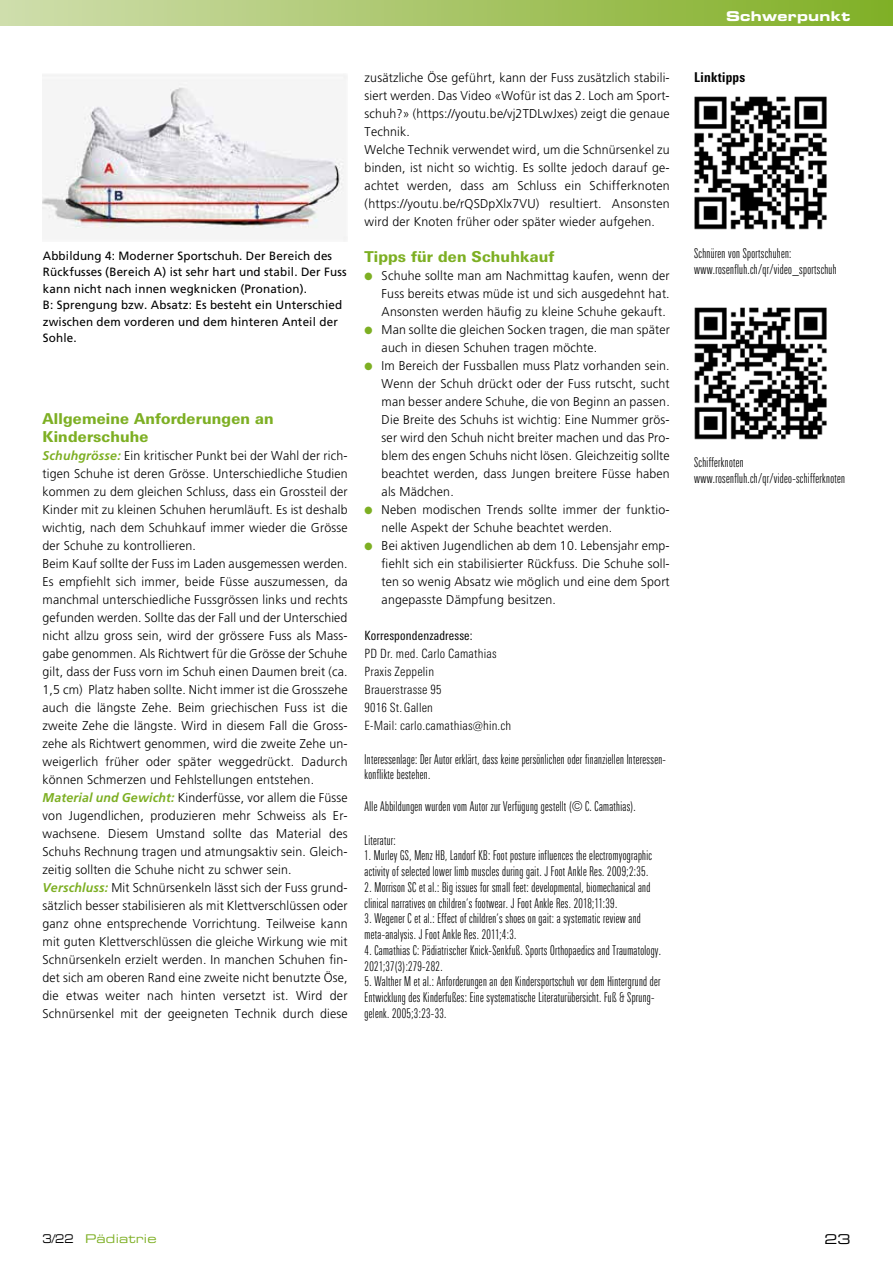
<style>
.page{position:relative;width:893px;height:1263px;background:#fff}
.page>*{position:absolute;margin:0;border:0;box-sizing:border-box;transform-origin:0 0}
.t1{font:800 15px/18px "Linotype Univers Basic";letter-spacing:.015em;color:#7daf23}
.t2{font:300 13.5px/15.8px "Linotype Univers Comp";letter-spacing:.025em;color:#000}
.t3{font:13.5px "Eurostile Bold Extended Two";letter-spacing:.02em;color:#fff}
.t4{font:800 condensed 13.5px "Linotype Univers";letter-spacing:.025em;color:#000}
.t5{font:13.5px "Eurostile Extended Two";color:#000}
.t6{font:300 12.75px/18px "Frutiger";letter-spacing:.015em;color:#000}
.t7{font:300 condensed 12.75px/18px "Linotype Univers";letter-spacing:.015em;color:#000}
.t8{font:condensed 12.75px "Linotype Univers";letter-spacing:.015em;color:#000}
.t9{font:12px/16.5px "Frutiger";letter-spacing:.015em;color:#000}
.t10{font:12px "Eurostile Extended Two";letter-spacing:.02em;color:#7daf23}
.s1{font-weight:700;font-style:italic;color:#7daf23}
.s2{color:#7daf23}
.s3{color:#000}
</style>
<div class="page">
<div style="left:0;top:0;width:893px;height:26px;background:linear-gradient(to right,#d0ddad,#81af25)"></div>
<img style="left:43px;top:74px;width:304px;height:167px">
<img style="left:694px;top:96px;width:133px;height:134px">
<img style="left:694px;top:307px;width:133px;height:133px">
<p class="t9" style="left:43px;top:247px;width:305px">Abbildung 4: Moderner Sportschuh. Der Bereich des Rückfusses (Bereich A) ist sehr hart und stabil. Der Fuss kann nicht nach innen wegknicken (Pronation).<br>B: Sprengung bzw. Absatz: Es besteht ein Unterschied zwischen dem vorderen und dem hinteren Anteil der Sohle.</p>
<p class="t1" style="left:43px;top:409px;width:233px">Allgemeine Anforderungen an<br>Kinderschuhe</p>
<p class="t6" style="left:43px;top:446px;width:307px"><span class="s1">Schuhgrösse:</span> Ein kritischer Punkt bei der Wahl der rich&shy;tigen Schuhe ist deren Grösse. Unterschiedliche Studien kommen zu dem gleichen Schluss, dass ein Grossteil der Kinder mit zu kleinen Schuhen herumläuft. Es ist deshalb wichtig, nach dem Schuhkauf immer wieder die Grösse der Schuhe zu kontrollieren.<br>Beim Kauf sollte der Fuss im Laden ausgemessen werden.<br>Es empfiehlt sich immer, beide Füsse auszumessen, da manchmal unterschiedliche Fussgrössen links und rechts gefunden werden. Sollte das der Fall und der Unterschied nicht allzu gross sein, wird der grössere Fuss als Mass&shy;gabe genommen. Als Richtwert für die Grösse der Schuhe gilt, dass der Fuss vorn im Schuh einen Daumen breit (ca.<br>1,5 cm) Platz haben sollte. Nicht immer ist die Grosszehe auch die längste Zehe. Beim griechischen Fuss ist die zweite Zehe die längste. Wird in diesem Fall die Gross&shy;zehe als Richtwert genommen, wird die zweite Zehe un&shy;weigerlich früher oder später weggedrückt. Dadurch können Schmerzen und Fehlstellungen entstehen.<br><span class="s1">Material und Gewicht:</span> Kinderfüsse, vor allem die Füsse von Jugendlichen, produzieren mehr Schweiss als Er&shy;wachsene. Diesem Umstand sollte das Material des Schuhs Rechnung tragen und atmungsaktiv sein. Gleich&shy;zeitig sollten die Schuhe nicht zu schwer sein.<br><span class="s1">Verschluss:</span> Mit Schnürsenkeln lässt sich der Fuss grund&shy;sätzlich besser stabilisieren als mit Klettverschlüssen oder ganz ohne entsprechende Vorrichtung. Teilweise kann mit guten Klettverschlüssen die gleiche Wirkung wie mit Schnürsenkeln erzielt werden. In manchen Schuhen fin&shy;det sich am oberen Rand eine zweite nicht benutzte Öse, die etwas weiter nach hinten versetzt ist. Wird der Schnürsenkel mit der geeigneten Technik durch diese</p>
<p class="t6" style="left:365px;top:68px;width:307px">zusätzliche Öse geführt, kann der Fuss zusätzlich stabili&shy;siert werden. Das Video «Wofür ist das 2. Loch am Sport&shy;schuh?» (https://youtu.be/vj2TDLwJxes) zeigt die genaue Technik.<br>Welche Technik verwendet wird, um die Schnürsenkel zu binden, ist nicht so wichtig. Es sollte jedoch darauf ge&shy;achtet werden, dass am Schluss ein Schifferknoten (https://youtu.be/rQSDpXlx7VU) resultiert. Ansonsten wird der Knoten früher oder später wieder aufgehen.</p>
<p class="t1" style="left:365px;top:247px;width:191px">Tipps für den Schuhkauf</p>
<p class="t6" style="left:382px;top:266px;width:290px;text-align:justify;text-indent:-17px"><span class="s2">●</span> Schuhe sollte man am Nachmittag kaufen, wenn der Fuss bereits etwas müde ist und sich ausgedehnt hat.<br>Ansonsten werden häufig zu kleine Schuhe gekauft.</p>
<p class="t6" style="left:382px;top:320px;width:290px;text-indent:-17px"><span class="s2">●</span> Man sollte die gleichen Socken tragen, die man später auch in diesen Schuhen tragen möchte.</p>
<p class="t6" style="left:382px;top:356px;width:290px;text-align:justify;text-indent:-17px"><span class="s2">●</span> Im Bereich der Fussballen muss Platz vorhanden sein.<br>Wenn der Schuh drückt oder der Fuss rutscht, sucht man besser andere Schuhe, die von Beginn an passen.<br>Die Breite des Schuhs ist wichtig: Eine Nummer grös&shy;ser wird den Schuh nicht breiter machen und das Pro&shy;blem des engen Schuhs nicht lösen. Gleichzeitig sollte beachtet werden, dass Jungen breitere Füsse haben als Mädchen.</p>
<p class="t6" style="left:382px;top:500px;width:290px;text-indent:-17px"><span class="s2">●</span> Neben modischen Trends sollte immer der funktio&shy;nelle Aspekt der Schuhe beachtet werden.</p>
<p class="t6" style="left:382px;top:536px;width:290px;text-align:justify;text-indent:-17px"><span class="s2">●</span> Bei aktiven Jugendlichen ab dem 10. Lebensjahr emp&shy;fiehlt sich ein stabilisierter Rückfuss. Die Schuhe soll&shy;ten so wenig Absatz wie möglich und eine dem Sport angepasste Dämpfung besitzen.</p>
<p class="t8" style="left:365px;top:628px;width:110px">Korrespondenzadresse:</p>
<p class="t7" style="left:365px;top:644px;width:148px">PD Dr. med. Carlo Camathias<br>Praxis Zeppelin<br>Brauerstrasse 95<br>9016 St. Gallen<br>E-Mail: carlo.camathias@hin.ch</p>
<p class="t2" style="left:365px;top:751px;width:303px">Interessenlage: Der Autor erklärt, dass keine persönlichen oder finanziellen Interessen&shy;konflikte bestehen.</p>
<p class="t2" style="left:365px;top:798px;width:273px">Alle Abbildungen wurden vom Autor zur Verfügung gestellt (© C. Camathias).</p>
<p class="t2" style="left:365px;top:832px;width:33px">Literatur:</p>
<p class="t2" style="left:365px;top:848px;width:289px">1. Murley GS, Menz HB, Landorf KB: Foot posture influences the electromyographic activity of selected lower limb muscles during gait. J Foot Ankle Res. 2009;2:35.</p>
<p class="t2" style="left:365px;top:879px;width:287px">2. Morrison SC et al.: Big issues for small feet: developmental, biomechanical and clinical narratives on children‘s footwear. J Foot Ankle Res. 2018;11:39.</p>
<p class="t2" style="left:365px;top:911px;width:278px">3. Wegener C et al.: Effect of children‘s shoes on gait: a systematic review and meta-analysis. J Foot Ankle Res. 2011;4:3.</p>
<p class="t2" style="left:365px;top:942px;width:298px">4. Camathias C: Pädiatrischer Knick-Senkfuß. Sports Orthopaedics and Traumatology.<br>2021;37(3):279-282.</p>
<p class="t2" style="left:365px;top:974px;width:297px">5. Walther M et al.: Anforderungen an den Kindersportschuh vor dem Hintergrund der<br>Entwicklung des Kinderfußes: Eine systematische Literaturübersicht. Fuß &amp; Sprung&shy;gelenk. 2005;3:23-33.</p>
<p class="t3" style="left:726px;top:7px;width:126px">Schwerpunkt</p>
<p class="t4" style="left:694px;top:69px;width:53px">Linktipps</p>
<p class="t2" style="left:694px;top:245px;width:144px">Schnüren von Sportschuhen: www.rosenfluh.ch/qr/video_sportschuh</p>
<p class="t2" style="left:694px;top:455px;width:152px">Schifferknoten www.rosenfluh.ch/qr/video-schifferknoten</p>
<p class="t10" style="left:43px;top:1230px;width:116px"><span class="s3">3/22</span> Pädiatrie</p>
<p class="t5" style="left:824px;top:1230px;width:28px">23</p>
</div>
